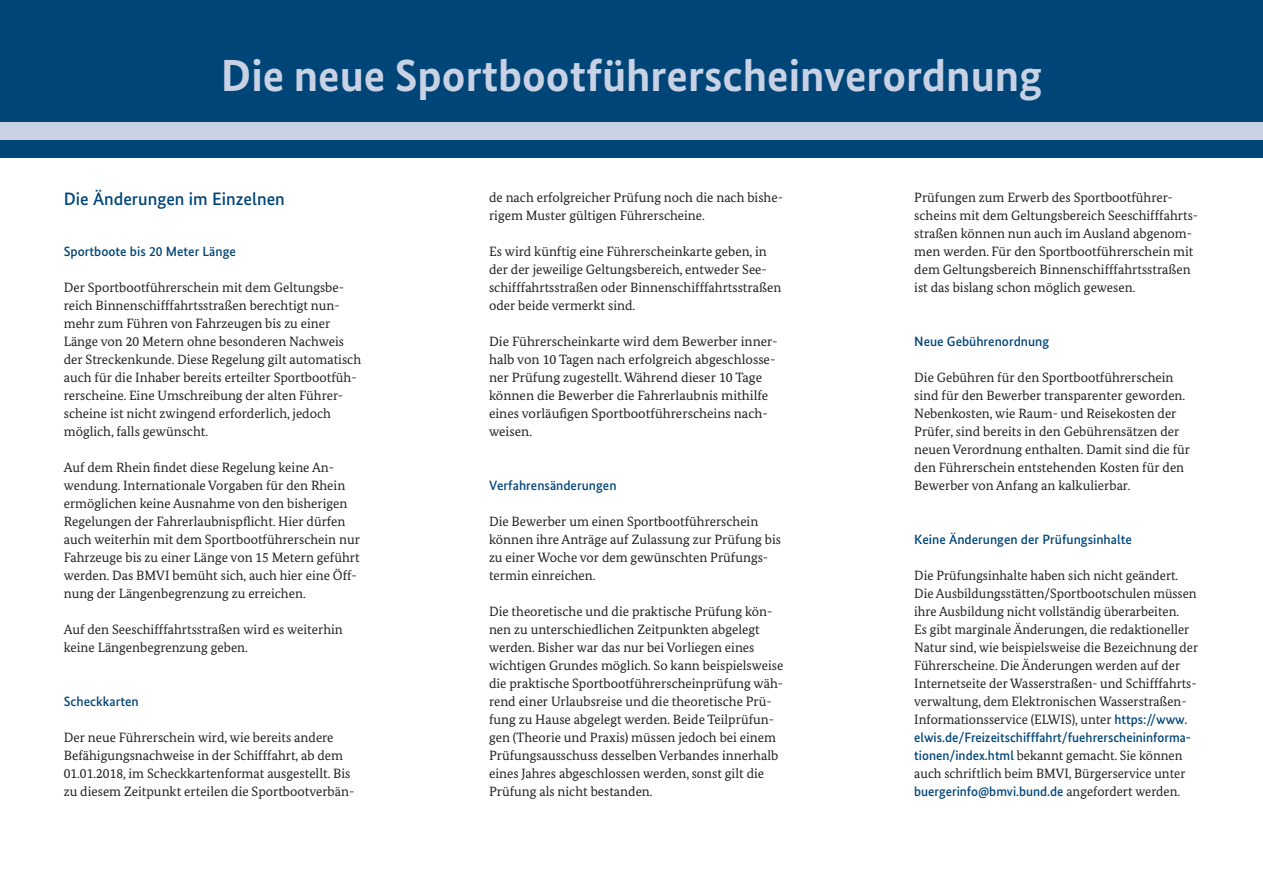
<style>
.page{position:relative;width:1263px;height:893px;background:#fff}
.page>*{position:absolute;margin:0;border:0;box-sizing:border-box;transform-origin:0 0}
.t1{font:700 45px "Bundes Sans";color:#c8d2e4}
.t2{font:500 18px "Bundes Sans";color:#004578}
.t3{font:13.5px/18px "Bundes Serif";color:#231f20}
.t4{font:500 13.5px "Bundes Sans";color:#004578}
.s1{font-family:"Bundes Sans";font-weight:500;color:#004578}
.s2{font-family:"Bundes Serif";font-weight:400;color:#231f20}
</style>
<div class="page">
<div style="left:0;top:0;width:1263px;height:157px;background:#004578"></div>
<div style="left:0;top:122px;width:1263px;height:17px;background:#c8d2e4"></div>
<h1 class="t1" style="left:221px;top:49px;width:823px">Die neue Sportbootführerscheinverordnung</h1>
<h2 class="t2" style="left:64px;top:188px;width:223px">Die Änderungen im Einzelnen</h2>
<p class="t4" style="left:64px;top:244px;width:174px">Sportboote bis 20 Meter Länge</p>
<p class="t3" style="left:64px;top:279px;width:299px">Der Sportbootführerschein mit dem Geltungsbe&shy;reich Binnenschifffahrtsstraßen berechtigt nun&shy;mehr zum Führen von Fahrzeugen bis zu einer Länge von 20 Metern ohne besonderen Nachweis der Streckenkunde. Diese Regelung gilt automatisch auch für die Inhaber bereits erteilter Sportbootfüh&shy;rerscheine. Eine Umschreibung der alten Führer&shy;scheine ist nicht zwingend erforderlich, jedoch möglich, falls gewünscht.</p>
<p class="t3" style="left:64px;top:459px;width:298px">Auf dem Rhein findet diese Regelung keine An&shy;wendung. Internationale Vorgaben für den Rhein ermöglichen keine Ausnahme von den bisherigen Regelungen der Fahrerlaubnispflicht. Hier dürfen auch weiterhin mit dem Sportbootführerschein nur Fahrzeuge bis zu einer Länge von 15 Metern geführt werden. Das BMVI bemüht sich, auch hier eine Öff&shy;nung der Längenbegrenzung zu erreichen.</p>
<p class="t3" style="left:64px;top:621px;width:281px">Auf den Seeschifffahrtsstraßen wird es weiterhin keine Längenbegrenzung geben.</p>
<p class="t4" style="left:64px;top:694px;width:76px">Scheckkarten</p>
<p class="t3" style="left:64px;top:729px;width:292px">Der neue Führerschein wird, wie bereits andere Befähigungsnachweise in der Schifffahrt, ab dem 01.01.2018, im Scheckkartenformat ausgestellt. Bis zu diesem Zeitpunkt erteilen die Sportbootverbän-</p>
<p class="t3" style="left:489px;top:189px;width:295px">de nach erfolgreicher Prüfung noch die nach bishe&shy;rigem Muster gültigen Führerscheine.</p>
<p class="t3" style="left:489px;top:243px;width:294px">Es wird künftig eine Führerscheinkarte geben, in der der jeweilige Geltungsbereich, entweder See&shy;schifffahrtsstraßen oder Binnenschifffahrtsstraßen oder beide vermerkt sind.</p>
<p class="t3" style="left:489px;top:333px;width:290px">Die Führerscheinkarte wird dem Bewerber inner&shy;halb von 10 Tagen nach erfolgreich abgeschlosse&shy;ner Prüfung zugestellt. Während dieser 10 Tage können die Bewerber die Fahrerlaubnis mithilfe eines vorläufigen Sportbootführerscheins nach&shy;weisen.</p>
<p class="t4" style="left:489px;top:477px;width:129px">Verfahrensänderungen</p>
<p class="t3" style="left:489px;top:513px;width:294px">Die Bewerber um einen Sportbootführerschein können ihre Anträge auf Zulassung zur Prüfung bis zu einer Woche vor dem gewünschten Prüfungs&shy;termin einreichen.</p>
<p class="t3" style="left:489px;top:603px;width:296px">Die theoretische und die praktische Prüfung kön&shy;nen zu unterschiedlichen Zeitpunkten abgelegt werden. Bisher war das nur bei Vorliegen eines wichtigen Grundes möglich. So kann beispielsweise die praktische Sportbootführerscheinprüfung wäh&shy;rend einer Urlaubsreise und die theoretische Prü&shy;fung zu Hause abgelegt werden. Beide Teilprüfun&shy;gen (Theorie und Praxis) müssen jedoch bei einem Prüfungsausschuss desselben Verbandes innerhalb eines Jahres abgeschlossen werden, sonst gilt die Prüfung als nicht bestanden.</p>
<p class="t3" style="left:914px;top:189px;width:285px">Prüfungen zum Erwerb des Sportbootführer&shy;scheins mit dem Geltungsbereich Seeschifffahrts&shy;straßen können nun auch im Ausland abgenom&shy;men werden. Für den Sportbootführerschein mit dem Geltungsbereich Binnenschifffahrtsstraßen ist das bislang schon möglich gewesen.</p>
<p class="t4" style="left:914px;top:333px;width:136px">Neue Gebührenordnung</p>
<p class="t3" style="left:914px;top:369px;width:277px">Die Gebühren für den Sportbootführerschein sind für den Bewerber transparenter geworden.<br>Nebenkosten, wie Raum- und Reisekosten der Prüfer, sind bereits in den Gebührensätzen der neuen Verordnung enthalten. Damit sind die für den Führerschein entstehenden Kosten für den Bewerber von Anfang an kalkulierbar.</p>
<p class="t4" style="left:914px;top:531px;width:219px">Keine Änderungen der Prüfungsinhalte</p>
<p class="t3" style="left:914px;top:567px;width:285px">Die Prüfungsinhalte haben sich nicht geändert.<br>Die Ausbildungsstätten/Sportbootschulen müssen ihre Ausbildung nicht vollständig überarbeiten.<br>Es gibt marginale Änderungen, die redaktioneller Natur sind, wie beispielsweise die Bezeichnung der Führerscheine. Die Änderungen werden auf der Internetseite der Wasserstraßen- und Schifffahrts&shy;verwaltung, dem Elektronischen Wasserstraßen-Informationsservice (ELWIS), unter <span class="s1">https://www.</span></p>
<p class="t4" style="left:914px;top:729px;width:278px">elwis.de/Freizeitschifffahrt/fuehrerscheininforma-</p>
<p class="t3" style="left:914px;top:747px;width:273px"><span class="s1">tionen/index.html</span> bekannt gemacht. Sie können auch schriftlich beim BMVI, Bürgerservice unter</p>
<p class="t4" style="left:914px;top:783px;width:267px">buergerinfo@bmvi.bund.de <span class="s2">angefordert werden.</span></p>
</div>
